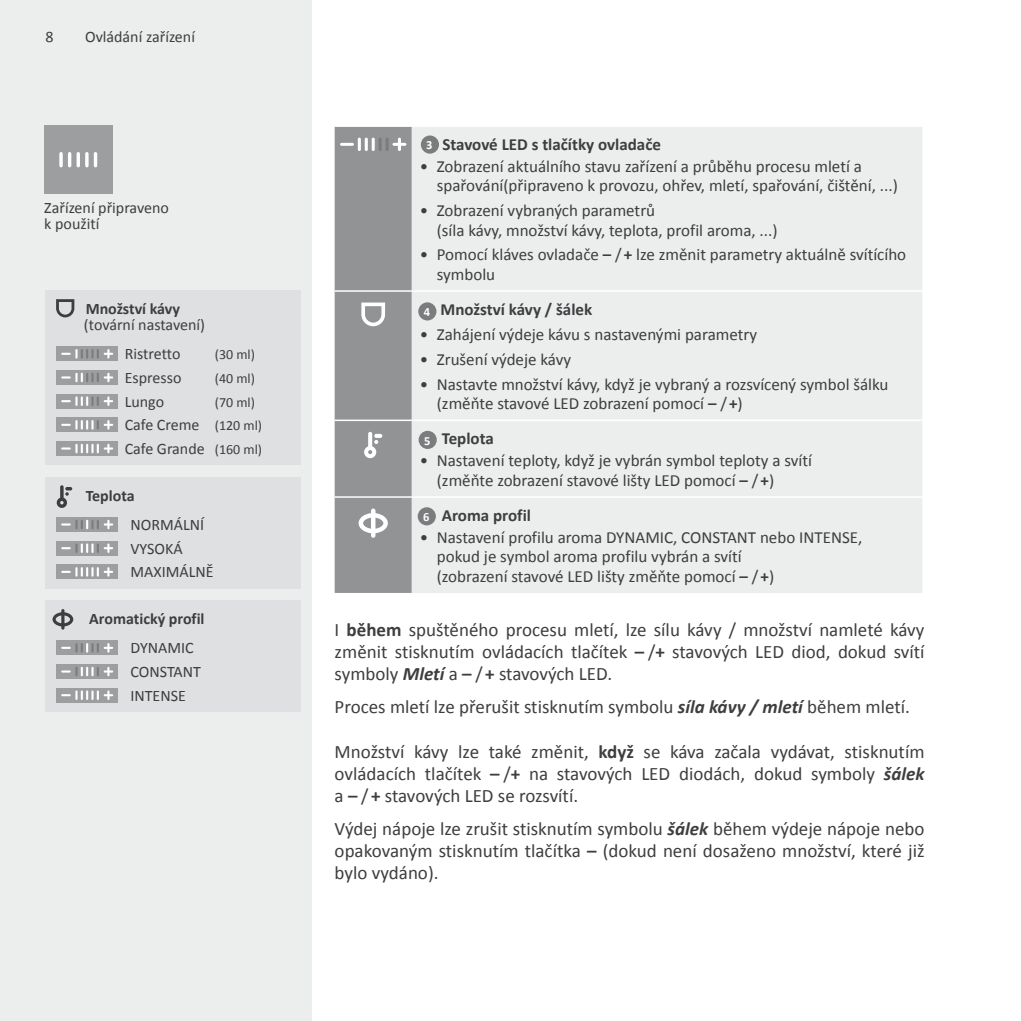
<style>
.page{position:relative;width:1021px;height:1021px;background:#fff}
.page>*{position:absolute;margin:0;border:0;box-sizing:border-box;transform-origin:0 0}
.t1{font:19px/22px "Calibri";color:#3e3d40;text-align:justify}
.t2{font:17px/19.2px "Calibri";color:#3e3d40}
.t3{font:700 17px "Calibri";color:#3e3d40}
.t4{font:16px/23.6px "Calibri";color:#3e3d40}
.t5{font:700 16px "Calibri";color:#3e3d40}
.t6{font:14px "Calibri";color:#3e3d40}
.t7{font:700 12.4px "Calibri";color:#fff}
.s1{font-size:14px}
.s2{font-weight:700}
.s3{font-weight:700;font-style:italic}
</style>
<div class="page">
<div style="left:0;top:0;width:312px;height:1020px;background:#eceded"></div>
<div style="left:412px;top:127px;width:510px;height:466px;background:#eceded"></div>
<hr style="left:412px;top:290px;width:510px;height:2px;background:#fff">
<hr style="left:412px;top:419px;width:510px;height:2px;background:#fff">
<hr style="left:412px;top:496px;width:510px;height:2px;background:#fff">
<svg style="left:334px;top:126px;width:78px;height:467px;background:#98999b"></svg>
<div style="left:421px;top:135px;width:18px;height:19px;background:#7b7c7e;border-radius:50%"></div>
<div style="left:44px;top:126px;width:68px;height:68px;background:#9c9e9f"></div>
<svg style="left:85px;top:152px;width:4px;height:15px"></svg>
<hr style="left:94px;top:152px;width:3px;height:15px;background:#fff;border-radius:2px">
<hr style="left:77px;top:152px;width:3px;height:15px;background:#fff;border-radius:2px">
<svg style="left:59px;top:152px;width:4px;height:15px"></svg>
<hr style="left:68px;top:152px;width:3px;height:15px;background:#fff;border-radius:2px">
<div style="left:45px;top:600px;width:255px;height:112px;background:#dfe0e1"></div>
<div style="left:57px;top:640px;width:61px;height:15px;background:#9c9e9f"></div>
<svg style="left:61px;top:643px;width:52px;height:9px"></svg>
<div style="left:57px;top:664px;width:61px;height:15px;background:#9c9e9f"></div>
<svg style="left:61px;top:666px;width:52px;height:10px"></svg>
<div style="left:57px;top:687px;width:61px;height:15px;background:#9c9e9f"></div>
<svg style="left:61px;top:690px;width:52px;height:10px"></svg>
<svg style="left:52px;top:609px;width:21px;height:20px"></svg>
<div style="left:45px;top:477px;width:255px;height:111px;background:#dfe0e1"></div>
<div style="left:57px;top:517px;width:61px;height:15px;background:#9c9e9f"></div>
<svg style="left:61px;top:520px;width:52px;height:9px"></svg>
<div style="left:57px;top:541px;width:61px;height:14px;background:#9c9e9f"></div>
<svg style="left:61px;top:543px;width:52px;height:10px"></svg>
<div style="left:57px;top:564px;width:61px;height:15px;background:#9c9e9f"></div>
<svg style="left:61px;top:567px;width:52px;height:9px"></svg>
<svg style="left:57px;top:485px;width:15px;height:23px"></svg>
<div style="left:45px;top:290px;width:255px;height:175px;background:#dfe0e1"></div>
<div style="left:57px;top:346px;width:61px;height:15px;background:#9c9e9f"></div>
<svg style="left:61px;top:349px;width:52px;height:9px"></svg>
<div style="left:57px;top:370px;width:61px;height:15px;background:#9c9e9f"></div>
<svg style="left:61px;top:373px;width:52px;height:9px"></svg>
<div style="left:57px;top:394px;width:61px;height:14px;background:#9c9e9f"></div>
<svg style="left:61px;top:396px;width:52px;height:10px"></svg>
<div style="left:57px;top:417px;width:61px;height:15px;background:#9c9e9f"></div>
<svg style="left:61px;top:420px;width:52px;height:9px"></svg>
<div style="left:57px;top:441px;width:61px;height:15px;background:#9c9e9f"></div>
<svg style="left:61px;top:444px;width:52px;height:9px"></svg>
<svg style="left:56px;top:299px;width:18px;height:18px"></svg>
<div style="left:418px;top:302px;width:18px;height:18px;background:#7b7c7e;border-radius:50%"></div>
<div style="left:418px;top:431px;width:19px;height:18px;background:#7b7c7e;border-radius:50%"></div>
<div style="left:417px;top:507px;width:19px;height:18px;background:#7b7c7e;border-radius:50%"></div>
<p class="t4" style="left:45px;top:24px;width:10px">8</p>
<p class="t4" style="left:85px;top:24px;width:111px">Ovládání zařízení</p>
<p class="t4" style="left:44px;top:199px;width:126px;line-height:16px">Zařízení připraveno k použití</p>
<p class="t5" style="left:86px;top:297px;width:96px">Množství kávy</p>
<p class="t4" style="left:125px;top:309px;width:82px;line-height:29.4px;text-indent:-41px">(tovární nastavení)<br>Ristretto</p>
<p class="t6" style="left:215px;top:346px;width:42px">(30 ml)</p>
<p class="t4" style="left:125px;top:365px;width:58px">Espresso</p>
<p class="t6" style="left:215px;top:369px;width:42px">(40 ml)</p>
<p class="t4" style="left:125px;top:388px;width:41px">Lungo</p>
<p class="t6" style="left:215px;top:393px;width:42px">(70 ml)</p>
<p class="t4" style="left:125px;top:412px;width:139px">Cafe Creme <span class="s1">(120 ml)<br></span>Cafe Grande <span class="s1">(160 ml)</span></p>
<p class="t5" style="left:86px;top:484px;width:51px">Teplota</p>
<p class="t4" style="left:130px;top:512px;width:85px">NORMÁLNÍ<br>VYSOKÁ<br>MAXIMÁLNĚ</p>
<p class="t5" style="left:89px;top:607px;width:117px">Aromatický profil</p>
<p class="t4" style="left:130px;top:635px;width:72px">DYNAMIC<br>CONSTANT<br>INTENSE</p>
<p class="t3" style="left:442px;top:133px;width:220px">Stavové LED s tlačítky ovladače</p>
<p class="t2" style="left:437px;top:156px;width:462px;text-indent:-17px">• Zobrazení aktuálního stavu zařízení a průběhu procesu mletí a spařování(připraveno k provozu, ohřev, mletí, spařování, čištění, ...)</p>
<p class="t2" style="left:437px;top:200px;width:342px;text-indent:-17px">• Zobrazení vybraných parametrů<br>(síla kávy, množství kávy, teplota, profil aroma, ...)</p>
<p class="t2" style="left:437px;top:244px;width:471px;text-indent:-17px">• Pomocí kláves ovladače <span class="s2">–</span> / <span class="s2">+</span> lze změnit parametry aktuálně svítícího symbolu</p>
<p class="t3" style="left:440px;top:297px;width:153px">Množství kávy / šálek</p>
<p class="t2" style="left:420px;top:324px;width:339px">• Zahájení výdeje kávu s nastavenými parametry</p>
<p class="t2" style="left:420px;top:349px;width:153px">• Zrušení výdeje kávy</p>
<p class="t2" style="left:437px;top:374px;width:453px;text-indent:-17px">• Nastavte množství kávy, když je vybraný a rozsvícený symbol šálku (změňte stavové LED zobrazení pomocí <span class="s2">–</span> / <span class="s2">+</span>)</p>
<p class="t3" style="left:442px;top:427px;width:54px">Teplota</p>
<p class="t2" style="left:437px;top:450px;width:376px;text-indent:-17px">• Nastavení teploty, když je vybrán symbol teploty a svítí (změňte zobrazení stavové lišty LED pomocí <span class="s2">–</span> / <span class="s2">+</span>)</p>
<p class="t3" style="left:442px;top:503px;width:91px">Aroma profil</p>
<p class="t2" style="left:437px;top:527px;width:427px;text-indent:-17px">• Nastavení profilu aroma DYNAMIC, CONSTANT nebo INTENSE, pokud je symbol aroma profilu vybrán a svítí<br>(zobrazení stavové LED lišty změňte pomocí <span class="s2">–</span> / <span class="s2">+</span>)</p>
<p class="t1" style="left:334px;top:617px;width:591px">I <span class="s2">během</span> spuštěného procesu mletí, lze sílu kávy / množství namleté kávy změnit stisknutím ovládacích tlačítek <span class="s2">–</span> /<span class="s2">+</span> stavových LED diod, dokud svítí symboly <span class="s3">Mletí</span> a <span class="s2">–</span> / <span class="s2">+</span> stavových LED.</p>
<p class="t1" style="left:334px;top:695px;width:577px">Proces mletí lze přerušit stisknutím symbolu <span class="s3">síla kávy / mletí</span> během mletí.</p>
<p class="t1" style="left:334px;top:739px;width:591px">Množství kávy lze také změnit, <span class="s2">když</span> se káva začala vydávat, stisknutím ovládacích tlačítek <span class="s2">–</span> /<span class="s2">+</span> na stavových LED diodách, dokud symboly <span class="s3">šálek </span>a <span class="s2">–</span> / <span class="s2">+</span> stavových LED se rozsvítí.</p>
<p class="t1" style="left:334px;top:817px;width:591px">Výdej nápoje lze zrušit stisknutím symbolu <span class="s3">šálek</span> během výdeje nápoje nebo opakovaným stisknutím tlačítka <span class="s2">–</span> (dokud není dosaženo množství, které již bylo vydáno).</p>
<p class="t7" style="left:426px;top:136px;width:8px">3</p>
<p class="t7" style="left:424px;top:303px;width:8px">4</p>
<p class="t7" style="left:424px;top:431px;width:8px">5</p>
<p class="t7" style="left:423px;top:508px;width:8px">6</p>
</div>
